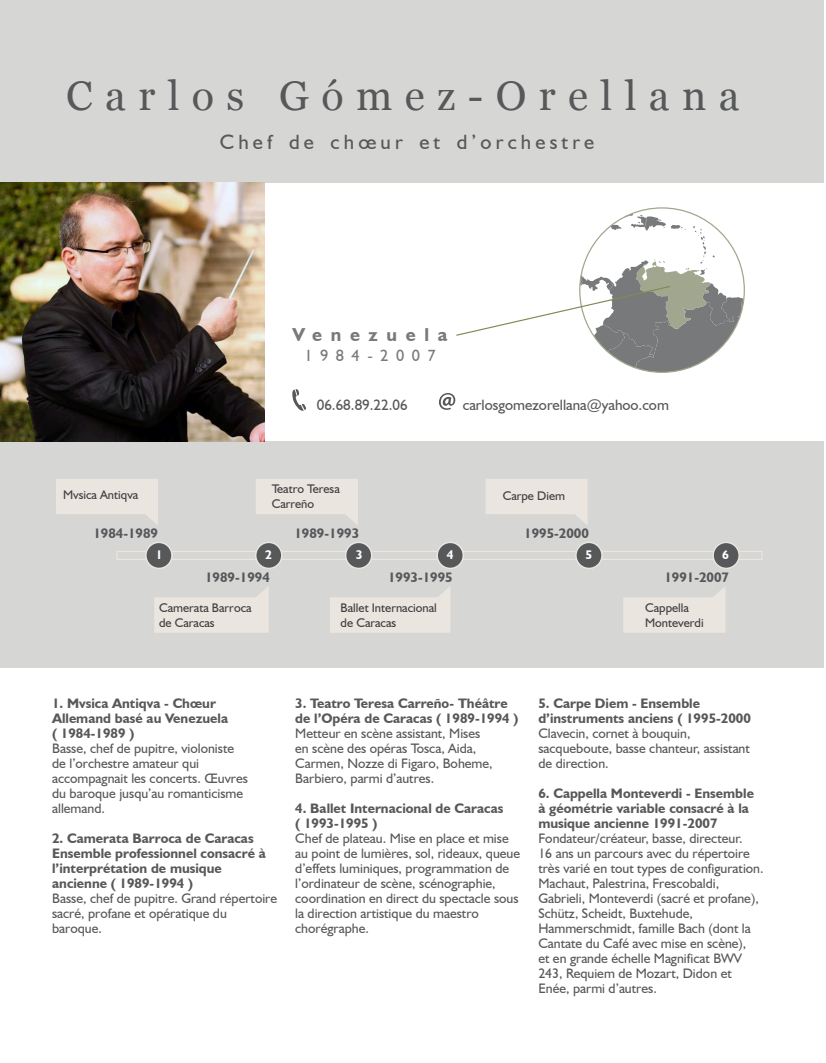
<style>
.page{position:relative;width:826px;height:1063px;background:#fff}
.page>*{position:absolute;margin:0;border:0;box-sizing:border-box;transform-origin:0 0}
.t1{font:41.25px "Georgia";letter-spacing:.3em;color:#57585a}
.t2{font:20.62px "Humanist 521 BT";letter-spacing:.2em;color:#57585a}
.t3{font:700 18.75px "Humanist 521 BT";letter-spacing:.46em;color:#77797a}
.t4{font:16.25px "Humanist 521 BT";letter-spacing:.46em;color:#77797a}
.t5{font:15px "Humanist 521 BT";color:#57585a}
.t6{font:13.75px/15px "Humanist 521 BT";color:#57585a}
.t7{font:700 13.75px/15px "Humanist 521 BT";color:#57585a}
.t8{font:12.5px/15px "Humanist 521 BT";color:#3e3e3f}
.t9{font:700 12.5px "Humanist 521 BT";color:#fff}
</style>
<div class="page">
<div style="left:0;top:0;width:823px;height:183px;background:#d6d6d5"></div>
<div style="left:0;top:441px;width:823px;height:227px;background:#d6d6d5"></div>
<svg style="left:56px;top:479px;width:102px;height:46px"></svg>
<svg style="left:154px;top:587px;width:114px;height:46px"></svg>
<svg style="left:256px;top:479px;width:102px;height:46px"></svg>
<svg style="left:486px;top:479px;width:101px;height:45px"></svg>
<svg style="left:116px;top:542px;width:646px;height:27px"></svg>
<svg style="left:330px;top:587px;width:120px;height:46px"></svg>
<svg style="left:623px;top:587px;width:102px;height:46px"></svg>
<img style="left:0;top:183px;width:265px;height:258px">
<svg style="left:439px;top:393px;width:16px;height:17px"></svg>
<svg style="left:292px;top:389px;width:14px;height:22px"></svg>
<svg style="left:456px;top:208px;width:288px;height:164px"></svg>
<h1 class="t1" style="left:66px;top:65px;width:674px">Carlos Gómez-Orellana</h1>
<h2 class="t2" style="left:220px;top:130px;width:376px">Chef de chœur et d’orchestre</h2>
<p class="t8" style="left:63px;top:487px;width:77px">Mvsica Antiqva</p>
<p class="t7" style="left:93px;top:526px;width:66px">1984-1989</p>
<p class="t9" style="left:156px;top:547px;width:8px">1</p>
<h3 class="t3" style="left:292px;top:323px;width:156px">Venezuela</h3>
<p class="t4" style="left:304px;top:345px;width:132px">1984-2007</p>
<p class="t5" style="left:316px;top:396px;width:92px">06.68.89.22.06</p>
<p class="t5" style="left:462px;top:396px;width:207px">carlosgomezorellana@yahoo.com</p>
<p class="t8" style="left:271px;top:481px;width:70px">Teatro Teresa<br>Carreño</p>
<p class="t7" style="left:294px;top:526px;width:66px">1989-1993</p>
<p class="t9" style="left:355px;top:547px;width:8px">3</p>
<p class="t8" style="left:502px;top:488px;width:64px">Carpe Diem</p>
<p class="t7" style="left:524px;top:526px;width:66px">1995-2000</p>
<p class="t9" style="left:265px;top:547px;width:8px">2</p>
<p class="t9" style="left:585px;top:547px;width:8px">5</p>
<p class="t9" style="left:446px;top:547px;width:8px">4</p>
<p class="t9" style="left:721px;top:547px;width:8px">6</p>
<p class="t7" style="left:205px;top:570px;width:66px">1989-1994</p>
<p class="t7" style="left:388px;top:570px;width:66px">1993-1995</p>
<p class="t7" style="left:664px;top:570px;width:66px">1991-2007</p>
<p class="t8" style="left:159px;top:600px;width:94px">Camerata Barroca de Caracas</p>
<p class="t8" style="left:340px;top:600px;width:98px">Ballet Internacional de Caracas</p>
<p class="t8" style="left:644px;top:600px;width:60px">Cappella<br>Monteverdi</p>
<p class="t7" style="left:52px;top:696px;width:177px">1. Mvsica Antiqva - Chœur<br>Allemand basé au Venezuela ( 1984-1989 )</p>
<p class="t6" style="left:52px;top:741px;width:197px">Basse, chef de pupitre, violoniste de l’orchestre amateur qui accompagnait les concerts. Œuvres du baroque jusqu’au romanticisme allemand.</p>
<p class="t7" style="left:52px;top:831px;width:215px">2. Camerata Barroca de Caracas<br>Ensemble professionnel consacré à l’interprétation de musique ancienne ( 1989-1994 )</p>
<p class="t6" style="left:52px;top:891px;width:226px">Basse, chef de pupitre. Grand répertoire sacré, profane et opératique du baroque.</p>
<p class="t7" style="left:295px;top:696px;width:224px">3. Teatro Teresa Carreño- Théâtre de l’Opéra de Caracas ( 1989-1994 )</p>
<p class="t6" style="left:295px;top:726px;width:199px">Metteur en scène assistant, Mises en scène des opéras Tosca, Aida,<br>Carmen, Nozze di Figaro, Boheme,<br>Barbiero, parmi d’autres.</p>
<p class="t7" style="left:295px;top:801px;width:210px">4. Ballet Internacional de Caracas ( 1993-1995 )</p>
<p class="t6" style="left:295px;top:831px;width:226px">Chef de plateau. Mise en place et mise au point de lumières, sol, rideaux, queue d’effets luminiques, programmation de l’ordinateur de scène, scénographie, coordination en direct du spectacle sous la direction artistique du maestro chorégraphe.</p>
<p class="t7" style="left:538px;top:696px;width:214px">5. Carpe Diem - Ensemble d’instruments anciens ( 1995-2000</p>
<p class="t6" style="left:538px;top:726px;width:213px">Clavecin, cornet à bouquin, sacqueboute, basse chanteur, assistant de direction.</p>
<p class="t7" style="left:538px;top:786px;width:217px">6. Cappella Monteverdi - Ensemble à géométrie variable consacré à la musique ancienne 1991-2007</p>
<p class="t6" style="left:538px;top:831px;width:226px">Fondateur/créateur, basse, directeur.<br>16 ans un parcours avec du répertoire très varié en tout types de configuration.<br>Machaut, Palestrina, Frescobaldi, Gabrieli, Monteverdi (sacré et profane), Schütz, Scheidt, Buxtehude, Hammerschmidt, famille Bach (dont la Cantate du Café avec mise en scène),<br>et en grande échelle Magnificat BWV 243, Requiem de Mozart, Didon et Enée, parmi d’autres.</p>
</div>
